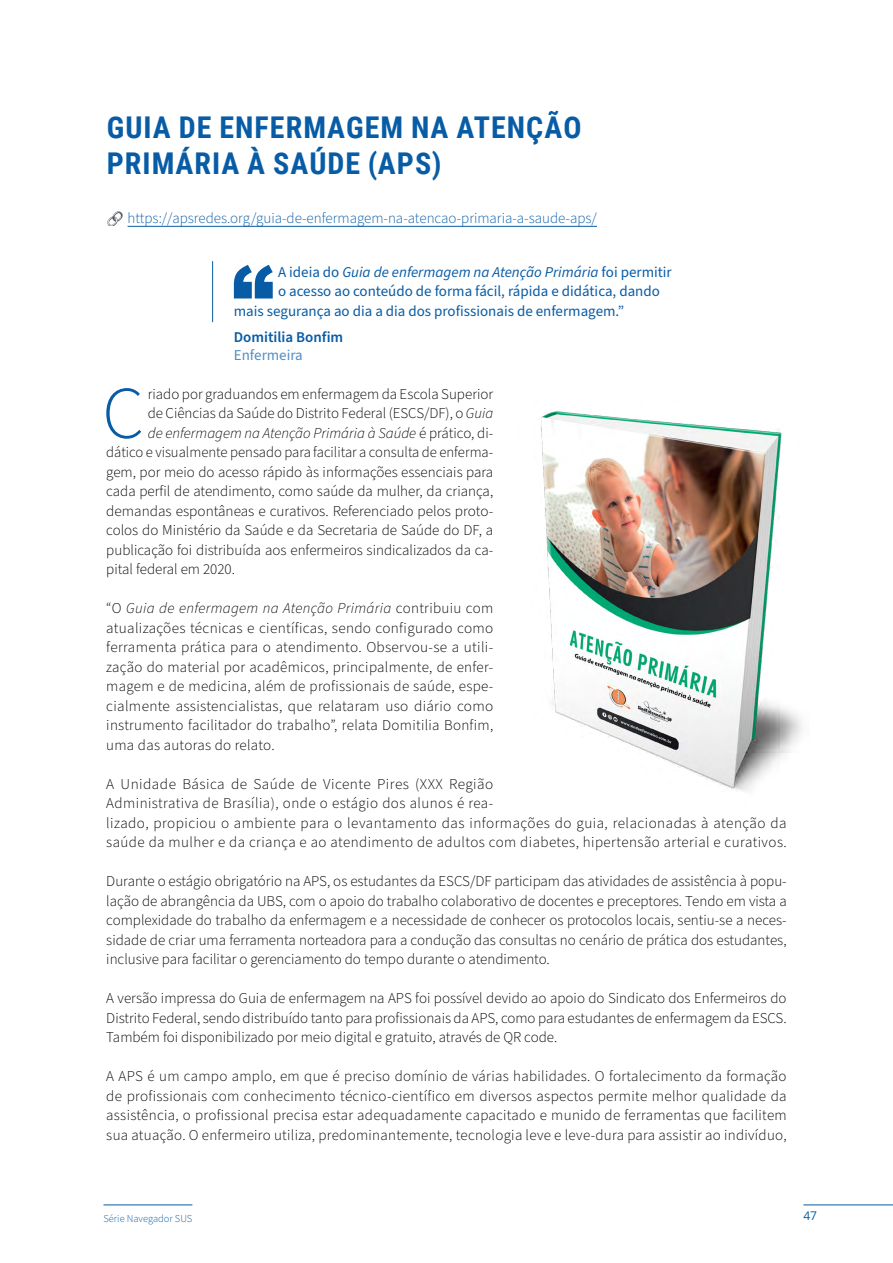
<style>
.page{position:relative;width:893px;height:1263px;background:#fff}
.page>*{position:absolute;margin:0;border:0;box-sizing:border-box;transform-origin:0 0}
.t1{font:900 84.45px "Arial";color:#085ca6}
.t2{font:300 74.25px "Source Sans Pro";color:#085ca6}
.t3{font:700 30px/36px "Roboto Condensed";letter-spacing:.035em;color:#085ca6}
.t4{font:300 15px/19.5px "Source Sans Pro";color:#000;text-align:justify}
.t5{font:300 15px/19.5px "Source Sans Pro";letter-spacing:.03em;color:#000}
.t6{font:15px "Source Sans Pro";color:#085ca6}
.t7{font:300 15px "Source Sans Pro";color:#085ca6}
.t8{font:italic 15px "Source Sans Pro";color:#085ca6}
.t9{font:italic 300 15px "Source Sans Pro";color:#000}
.t10{font:600 15px "Source Sans Pro";color:#085ca6}
.t11{font:15px "Source Sans Pro";color:#528dc1}
.t12{font:12px "Open Sans";color:#085ca6}
.t13{font:300 10.5px "Source Sans Pro";color:#085ca6}
.s1{font-style:normal}
.s2{font-style:italic}
</style>
<div class="page">
<hr style="left:103px;top:1204px;width:89px;height:1px;background:#085ca6">
<hr style="left:128px;top:226px;width:469px;height:1px;background:#085ca6">
<hr style="left:212px;top:261px;width:1px;height:61px;background:#085ca6">
<img style="left:540px;top:411px;width:262px;height:380px">
<hr style="left:803px;top:1204px;width:90px;height:1px;background:#085ca6">
<h3 class="t3" style="left:107px;top:108px;width:476px">GUIA DE ENFERMAGEM NA ATENÇÃO<br>PRIMÁRIA À SAÚDE (APS)</h3>
<p class="t7" style="left:128px;top:208px;width:471px">https://apsredes.org/guia-de-enfermagem-na-atencao-primaria-a-saude-aps/</p>
<h1 class="t1" style="left:232px;top:235px;width:44px">“</h1>
<p class="t8" style="left:278px;top:262px;width:395px"><span class="s1">A ideia do</span> Guia de enfermagem na Atenção Primária <span class="s1">foi permitir</span></p>
<p class="t6" style="left:278px;top:281px;width:383px">o acesso ao conteúdo de forma fácil, rápida e didática, dando</p>
<p class="t6" style="left:234px;top:301px;width:392px">mais segurança ao dia a dia dos profissionais de enfermagem.”</p>
<p class="t10" style="left:234px;top:327px;width:111px">Domitilia Bonfim</p>
<p class="t11" style="left:234px;top:345px;width:70px">Enfermeira</p>
<h2 class="t2" style="left:102px;top:364px;width:43px">C</h2>
<p class="t4" style="left:148px;top:385px;width:347px">riado por graduandos em enfermagem da Escola Superior</p>
<p class="t4" style="left:148px;top:404px;width:347px">de Ciências da Saúde do Distrito Federal (ESCS/DF), o <span class="s2">Guia</span></p>
<p class="t9" style="left:148px;top:423px;width:347px">de enfermagem na Atenção Primária à Saúde <span class="s1">é prático, di-</span></p>
<p class="t4" style="left:106px;top:443px;width:388px">dático e visualmente pensado para facilitar a consulta de enferma-</p>
<p class="t4" style="left:106px;top:463px;width:388px">gem, por meio do acesso rápido às informações essenciais para</p>
<p class="t4" style="left:106px;top:482px;width:388px">cada perfil de atendimento, como saúde da mulher, da criança,</p>
<p class="t4" style="left:106px;top:502px;width:388px">demandas espontâneas e curativos. Referenciado pelos proto-</p>
<p class="t4" style="left:106px;top:521px;width:388px">colos do Ministério da Saúde e da Secretaria de Saúde do DF, a</p>
<p class="t4" style="left:106px;top:541px;width:388px">publicação foi distribuída aos enfermeiros sindicalizados da ca-</p>
<p class="t4" style="left:106px;top:560px;width:130px">pital federal em 2020.</p>
<p class="t4" style="left:106px;top:599px;width:388px">“O <span class="s2">Guia de enfermagem na Atenção Primária</span> contribuiu com atualizações técnicas e científicas, sendo configurado como ferramenta prática para o atendimento. Observou-se a utili&shy;zação do material por acadêmicos, principalmente, de enfer&shy;magem e de medicina, além de profissionais de saúde, espe&shy;cialmente assistencialistas, que relataram uso diário como instrumento facilitador do trabalho”, relata Domitilia Bonfim, uma das autoras do relato.</p>
<p class="t5" style="left:106px;top:775px;width:682px">A Unidade Básica de Saúde de Vicente Pires (XXX Região<br>Administrativa de Brasília), onde o estágio dos alunos é rea-<br>lizado, propiciou o ambiente para o levantamento das informações do guia, relacionadas à atenção da saúde da mulher e da criança e ao atendimento de adultos com diabetes, hipertensão arterial e curativos.</p>
<p class="t4" style="left:106px;top:872px;width:682px">Durante o estágio obrigatório na APS, os estudantes da ESCS/DF participam das atividades de assistência à popu&shy;lação de abrangência da UBS, com o apoio do trabalho colaborativo de docentes e preceptores. Tendo em vista a complexidade do trabalho da enfermagem e a necessidade de conhecer os protocolos locais, sentiu-se a neces&shy;sidade de criar uma ferramenta norteadora para a condução das consultas no cenário de prática dos estudantes, inclusive para facilitar o gerenciamento do tempo durante o atendimento.</p>
<p class="t4" style="left:106px;top:989px;width:682px">A versão impressa do Guia de enfermagem na APS foi possível devido ao apoio do Sindicato dos Enfermeiros do Distrito Federal, sendo distribuído tanto para profissionais da APS, como para estudantes de enfermagem da ESCS.<br>Também foi disponibilizado por meio digital e gratuito, através de QR code.</p>
<p class="t4" style="left:106px;top:1067px;width:682px">A APS é um campo amplo, em que é preciso domínio de várias habilidades. O fortalecimento da formação de profissionais com conhecimento técnico-científico em diversos aspectos permite melhor qualidade da assistência, o profissional precisa estar adequadamente capacitado e munido de ferramentas que facilitem sua atuação. O enfermeiro utiliza, predominantemente, tecnologia leve e leve-dura para assistir ao indivíduo,</p>
<p class="t13" style="left:103px;top:1211px;width:90px">Série Navegador SUS</p>
<p class="t12" style="left:803px;top:1208px;width:15px">47</p>
</div>
